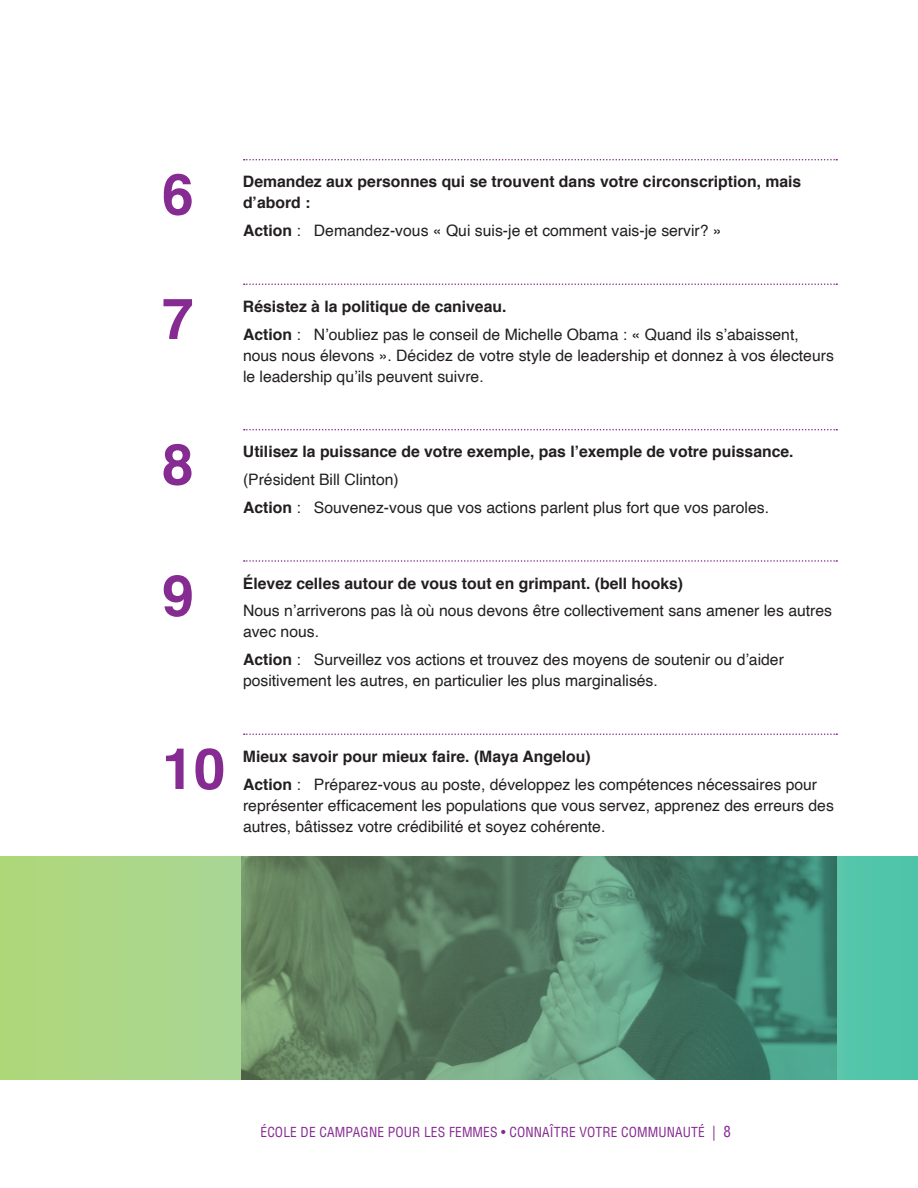
<style>
.page{position:relative;width:918px;height:1188px;background:#fff}
.page>*{position:absolute;margin:0;border:0;box-sizing:border-box;transform-origin:0 0}
.Ten_Things_head{font:700 57px "Helvetica";color:#862b91}
.indent{font:15.75px/21px "Helvetica";color:#231f20}
.Ten_Things_head-2{font:700 15.75px/21px "Helvetica";color:#231f20}
.t1{font:condensed 13.5px "Helvetica";letter-spacing:.01em;color:#862b91}
.s1{font-weight:700}
.s2{font-size:15px}
</style>
<div class="page">
<svg style="left:244px;top:159px;width:593px;height:1px"></svg>
<svg style="left:244px;top:283px;width:593px;height:2px"></svg>
<svg style="left:244px;top:429px;width:593px;height:1px"></svg>
<svg style="left:244px;top:560px;width:593px;height:2px"></svg>
<svg style="left:244px;top:733px;width:593px;height:2px"></svg>
<svg style="left:0;top:856px;width:918px;height:224px;background:#95d28f"></svg>
<img style="left:242px;top:856px;width:595px;height:224px">
<p class="Ten_Things_head" style="left:162px;top:148px;width:33px">6</p>
<p class="Ten_Things_head-2" style="left:243px;top:172px;width:560px">Demandez aux personnes qui se trouvent dans votre circonscription, mais d’abord :</p>
<p class="indent" style="left:243px;top:221px;width:480px"><span class="s1">Action</span> : Demandez-vous « Qui suis-je et comment vais-je servir? »</p>
<p class="Ten_Things_head" style="left:162px;top:273px;width:33px">7</p>
<p class="Ten_Things_head-2" style="left:243px;top:296px;width:265px">Résistez à la politique de caniveau.</p>
<p class="indent" style="left:243px;top:324px;width:592px"><span class="s1">Action</span> : N’oubliez pas le conseil de Michelle Obama : « Quand ils s’abaissent, nous nous élevons ». Décidez de votre style de leadership et donnez à vos électeurs le leadership qu’ils peuvent suivre.</p>
<p class="Ten_Things_head" style="left:162px;top:418px;width:33px">8</p>
<p class="Ten_Things_head-2" style="left:243px;top:442px;width:552px">Utilisez la puissance de votre exemple, pas l’exemple de votre puissance.</p>
<p class="indent" style="left:243px;top:470px;width:157px">(Président Bill Clinton)</p>
<p class="indent" style="left:243px;top:497px;width:528px"><span class="s1">Action</span> : Souvenez-vous que vos actions parlent plus fort que vos paroles.</p>
<p class="Ten_Things_head" style="left:162px;top:550px;width:33px">9</p>
<p class="Ten_Things_head-2" style="left:243px;top:573px;width:442px">Élevez celles autour de vous tout en grimpant. (bell hooks)</p>
<p class="indent" style="left:243px;top:601px;width:591px">Nous n’arriverons pas là où nous devons être collectivement sans amener les autres avec nous.</p>
<p class="indent" style="left:243px;top:650px;width:542px"><span class="s1">Action</span> : Surveillez vos actions et trouvez des moyens de soutenir ou d’aider positivement les autres, en particulier les plus marginalisés.</p>
<p class="Ten_Things_head" style="left:162px;top:723px;width:65px">10</p>
<p class="Ten_Things_head-2" style="left:243px;top:746px;width:349px">Mieux savoir pour mieux faire. (Maya Angelou)</p>
<p class="indent" style="left:243px;top:774px;width:592px"><span class="s1">Action</span> : Préparez-vous au poste, développez les compétences nécessaires pour représenter efficacement les populations que vous servez, apprenez des erreurs des autres, bâtissez votre crédibilité et soyez cohérente.</p>
<p class="t1" style="left:260px;top:1123px;width:472px">ÉCOLE DE CAMPAGNE POUR LES FEMMES • CONNAÎTRE VOTRE COMMUNAUTÉ <span class="s2">| 8</span></p>
</div>
